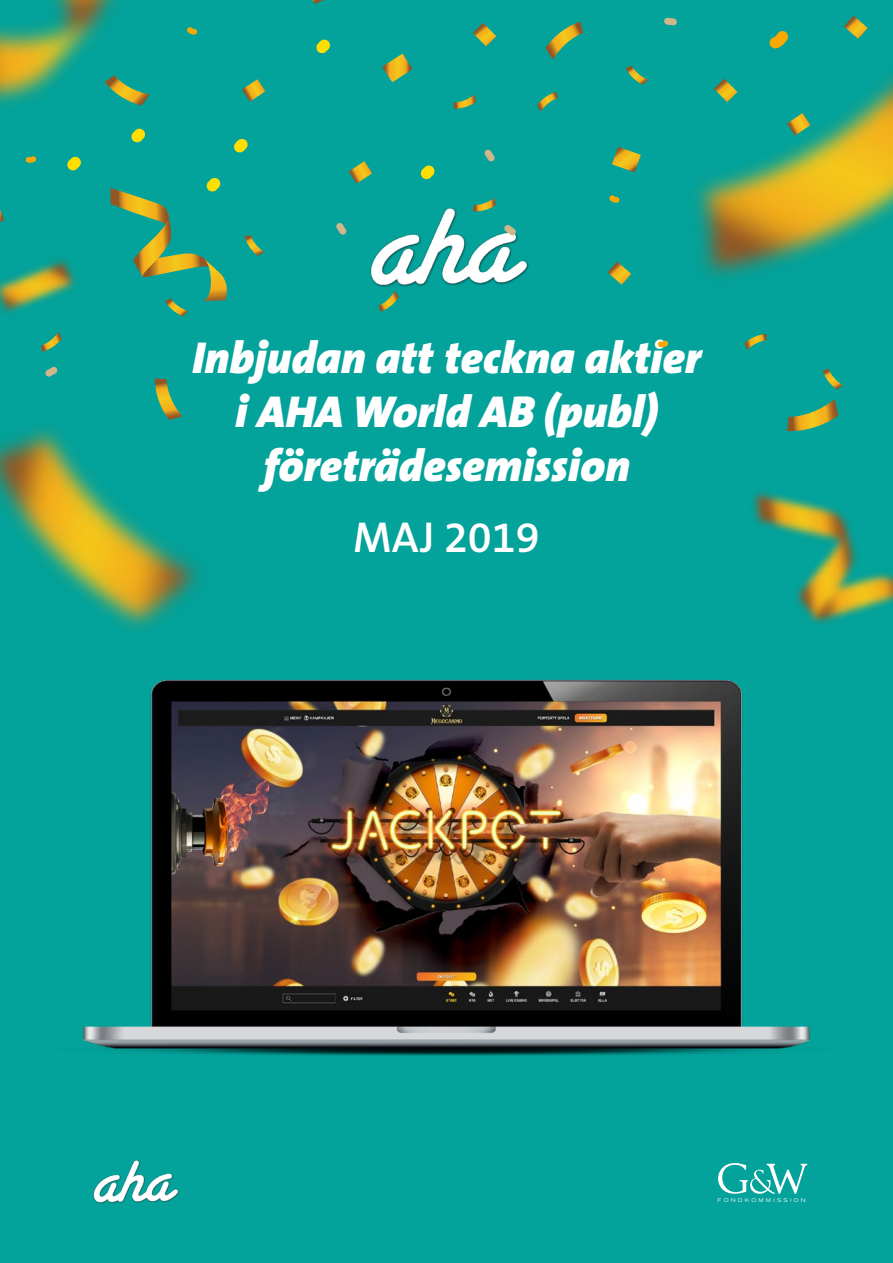
<style>
.page{position:relative;width:893px;height:1263px;background:#03a29a}
.page>*{position:absolute;margin:0;border:0;box-sizing:border-box;transform-origin:0 0}
.t1{font:italic 900 45px/54px "The Sans B9";color:#fff;text-align:center}
.t2{font:600 43.5px "The Sans B6";color:#fff}
.t3{font:expanded 5.1px "Trade Gothic LH";letter-spacing:.435em;color:#fff}
</style>
<div class="page">
<img style="left:370px;top:208px;width:159px;height:79px">
<img style="left:93px;top:1160px;width:86px;height:43px">
<img style="left:83px;top:679px;width:727px;height:377px">
<img style="left:0;top:259px;width:76px;height:54px">
<svg style="left:382px;top:54px;width:31px;height:28px"></svg>
<svg style="left:612px;top:147px;width:14px;height:23px"></svg>
<svg style="left:0;top:209px;width:4px;height:13px"></svg>
<svg style="left:473px;top:23px;width:23px;height:23px"></svg>
<svg style="left:349px;top:172px;width:23px;height:12px"></svg>
<svg style="left:608px;top:261px;width:18px;height:24px"></svg>
<svg style="left:545px;top:22px;width:38px;height:37px"></svg>
<svg style="left:473px;top:198px;width:23px;height:14px"></svg>
<svg style="left:453px;top:95px;width:23px;height:14px"></svg>
<svg style="left:244px;top:235px;width:20px;height:21px"></svg>
<svg style="left:378px;top:291px;width:21px;height:21px"></svg>
<svg style="left:537px;top:92px;width:21px;height:19px"></svg>
<svg style="left:41px;top:332px;width:21px;height:20px"></svg>
<svg style="left:823px;top:369px;width:20px;height:20px"></svg>
<svg style="left:803px;top:399px;width:35px;height:16px"></svg>
<svg style="left:336px;top:223px;width:11px;height:12px"></svg>
<svg style="left:484px;top:149px;width:11px;height:13px"></svg>
<svg style="left:504px;top:224px;width:12px;height:12px"></svg>
<svg style="left:609px;top:195px;width:11px;height:8px"></svg>
<svg style="left:420px;top:165px;width:15px;height:15px"></svg>
<img style="left:626px;top:15px;width:267px;height:333px">
<img style="left:0;top:367px;width:274px;height:332px">
<img style="left:0;top:0;width:372px;height:172px">
<img style="left:676px;top:415px;width:217px;height:312px">
<svg style="left:110px;top:178px;width:117px;height:138px"></svg>
<svg style="left:718px;top:1163px;width:89px;height:31px"></svg>
<p class="t1" style="left:192px;top:332px;width:510px">Inbjudan att teckna aktier i AHA World AB (publ) företrädesemission</p>
<p class="t2" style="left:353px;top:515px;width:188px">MAJ 2019</p>
<p class="t3" style="left:717px;top:1197px;width:90px">FONDKOMMISSION</p>
</div>
